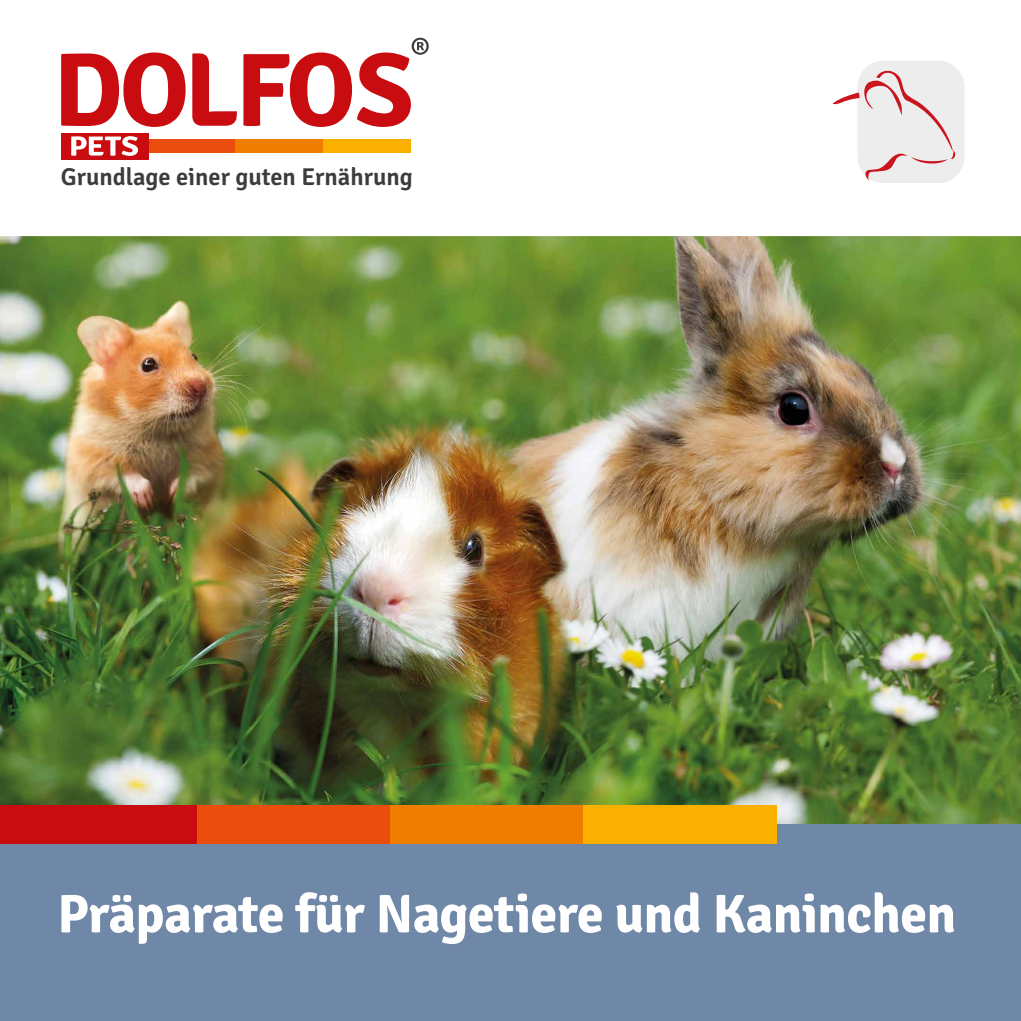
<style>
.page{position:relative;width:1021px;height:1021px;background:#fff}
.page>*{position:absolute;margin:0;border:0;box-sizing:border-box;transform-origin:0 0}
.t1{font:700 54px "Signika";letter-spacing:-.01em;color:#fff}
.t2{font:700 49.5px "Signika";letter-spacing:-.01em;color:#fff}
.t3{font:600 24.53px "Signika";color:#3c3c3b}
.t4{font:600 19.12px "Signika";letter-spacing:-.01em;color:#3c3c3b}
</style>
<div class="page">
<img style="left:1px;top:236px;width:1019px;height:588px">
<hr style="left:0;top:0;width:1px;height:1020px;background:#5984a6">
<div style="left:0;top:824px;width:1020px;height:196px;background:#7088a7"></div>
<div style="left:0;top:805px;width:197px;height:39px;background:#c90c0f"></div>
<div style="left:197px;top:805px;width:193px;height:39px;background:#e94e0f"></div>
<div style="left:390px;top:805px;width:193px;height:39px;background:#ef7d00"></div>
<div style="left:583px;top:805px;width:194px;height:39px;background:#f9b000"></div>
<svg style="left:61px;top:52px;width:125px;height:75px"></svg>
<svg style="left:192px;top:53px;width:45px;height:73px"></svg>
<div style="left:148px;top:139px;width:88px;height:14px;background:#e94e0f"></div>
<div style="left:236px;top:139px;width:87px;height:14px;background:#ef7d00"></div>
<svg style="left:243px;top:38px;width:186px;height:89px"></svg>
<div style="left:61px;top:133px;width:87px;height:26px;background:#c90c0f"></div>
<svg style="left:71px;top:136px;width:67px;height:20px"></svg>
<div style="left:323px;top:139px;width:87px;height:14px;background:#f9b000"></div>
<div style="left:857px;top:61px;width:107px;height:122px;background:#ededed;border-radius:26px"></div>
<svg style="left:832px;top:71px;width:125px;height:110px"></svg>
<p class="t3" style="left:61px;top:162px;width:353px">Grundlage einer guten Ernährung</p>
<p class="t4" style="left:60px;top:165px;width:355px">Il fondamento di una corretta alimentazione</p>
<h1 class="t1" style="left:57px;top:881px;width:900px">Präparate für Nagetiere und Kaninchen</h1>
<h2 class="t2" style="left:60px;top:885px;width:617px">Prodotti per roditori e conigli</h2>
</div>
